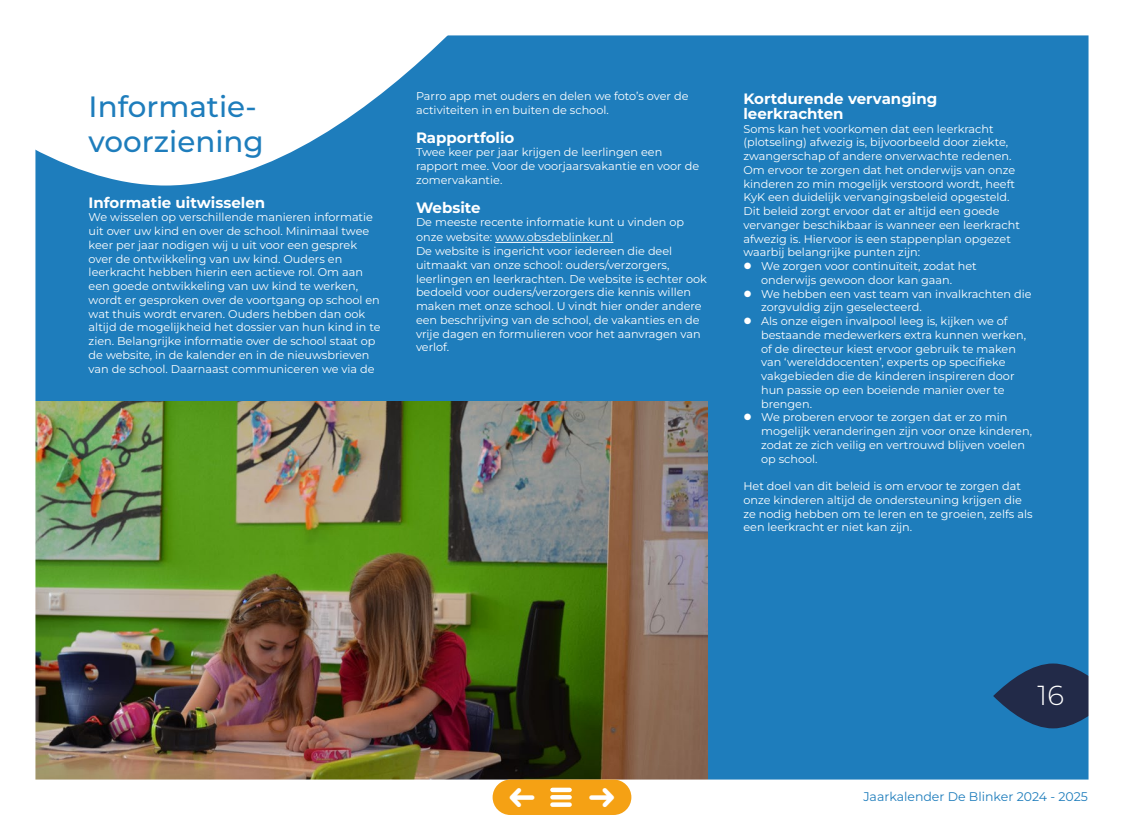
<style>
.page{position:relative;width:1124px;height:815px;background:#fff}
.page>*{position:absolute;margin:0;border:0;box-sizing:border-box;transform-origin:0 0}
._22titel{font:500 29.38px/35.2px "Montserrat";color:#1e7dbc}
.t1{font:300 27.5px "Montserrat";color:#fff}
.subkop_diap{font:700 15px/15px "Montserrat";color:#fff}
.t2{font:12.5px "Montserrat";color:#1e7dbc}
.plat_diap_10_Basislijn{font:11.25px/13.8px "Montserrat";color:#fff}
</style>
<div class="page">
<img style="left:35px;top:35px;width:1054px;height:780px">
<div style="left:492px;top:780px;width:139px;height:35px;background:#f5a114;border-radius:18px"></div>
<div style="left:1038px;top:758px;width:14px;height:14px;background:#1e7dbc"></div>
<div style="left:979px;top:758px;width:14px;height:14px;background:#1e7dbc"></div>
<div style="left:1008px;top:758px;width:15px;height:14px;background:#1e7dbc"></div>
<svg style="left:71px;top:758px;width:14px;height:14px"></svg>
<svg style="left:160px;top:758px;width:15px;height:14px"></svg>
<div style="left:949px;top:758px;width:14px;height:14px;background:#1e7dbc"></div>
<svg style="left:250px;top:758px;width:14px;height:14px"></svg>
<div style="left:859px;top:758px;width:14px;height:14px;background:#1e7dbc"></div>
<svg style="left:339px;top:758px;width:15px;height:14px"></svg>
<div style="left:770px;top:758px;width:14px;height:14px;background:#1e7dbc"></div>
<div style="left:429px;top:758px;width:14px;height:14px;background:#a27255"></div>
<div style="left:680px;top:758px;width:14px;height:14px;background:#866552"></div>
<div style="left:131px;top:758px;width:14px;height:14px;background:#b18067"></div>
<svg style="left:220px;top:758px;width:14px;height:14px"></svg>
<div style="left:889px;top:758px;width:14px;height:14px;background:#1e7dbc"></div>
<svg style="left:310px;top:758px;width:14px;height:14px"></svg>
<div style="left:799px;top:758px;width:15px;height:14px;background:#1e7dbc"></div>
<div style="left:399px;top:758px;width:14px;height:14px;background:#6a6f17"></div>
<div style="left:710px;top:758px;width:14px;height:14px;background:#1e7dbc"></div>
<svg style="left:489px;top:758px;width:14px;height:14px"></svg>
<svg style="left:620px;top:758px;width:15px;height:14px"></svg>
<svg style="left:101px;top:758px;width:14px;height:14px"></svg>
<svg style="left:190px;top:758px;width:14px;height:14px"></svg>
<div style="left:919px;top:758px;width:14px;height:14px;background:#1e7dbc"></div>
<svg style="left:280px;top:758px;width:14px;height:14px"></svg>
<div style="left:829px;top:758px;width:14px;height:14px;background:#1e7dbc"></div>
<svg style="left:369px;top:758px;width:14px;height:14px"></svg>
<div style="left:740px;top:758px;width:14px;height:14px;background:#1e7dbc"></div>
<svg style="left:459px;top:758px;width:14px;height:14px"></svg>
<div style="left:650px;top:758px;width:14px;height:14px;background:#876752"></div>
<svg style="left:526px;top:744px;width:71px;height:71px"></svg>
<div style="left:553px;top:53px;width:17px;height:18px;background:#1e7dbc;border-radius:50%"></div>
<svg style="left:744px;top:263px;width:6px;height:6px"></svg>
<svg style="left:744px;top:290px;width:6px;height:7px"></svg>
<svg style="left:744px;top:318px;width:6px;height:6px"></svg>
<svg style="left:744px;top:414px;width:6px;height:6px"></svg>
<svg style="left:527px;top:787px;width:7px;height:14px"></svg>
<svg style="left:589px;top:787px;width:7px;height:14px"></svg>
<p class="_22titel" style="left:89px;top:88px;width:177px">Informatie&shy;voorziening</p>
<p class="subkop_diap" style="left:89px;top:194px;width:178px">Informatie uitwisselen</p>
<p class="plat_diap_10_Basislijn" style="left:89px;top:210px;width:293px">We wisselen op verschillende manieren informatie uit over uw kind en over de school. Minimaal twee keer per jaar nodigen wij u uit voor een gesprek over de ontwikkeling van uw kind. Ouders en leerkracht hebben hierin een actieve rol. Om aan een goede ontwikkeling van uw kind te werken, wordt er gesproken over de voortgang op school en wat thuis wordt ervaren. Ouders hebben dan ook altijd de mogelijkheid het dossier van hun kind in te zien. Belangrijke informatie over de school staat op de website, in de kalender en in de nieuwsbrieven van de school. Daarnaast communiceren we via de</p>
<p class="plat_diap_10_Basislijn" style="left:416px;top:89px;width:274px">Parro app met ouders en delen we foto’s over de activiteiten in en buiten de school.</p>
<p class="subkop_diap" style="left:416px;top:129px;width:100px">Rapportfolio</p>
<p class="plat_diap_10_Basislijn" style="left:416px;top:145px;width:284px">Twee keer per jaar krijgen de leerlingen een rapport mee. Voor de voorjaarsvakantie en voor de zomervakantie.</p>
<p class="subkop_diap" style="left:416px;top:199px;width:66px">Website</p>
<p class="plat_diap_10_Basislijn" style="left:416px;top:214px;width:269px;line-height:15px">De meeste recente informatie kunt u vinden op onze website: www.obsdeblinker.nl</p>
<p class="plat_diap_10_Basislijn" style="left:416px;top:244px;width:292px">De website is ingericht voor iedereen die deel uitmaakt van onze school: ouders/verzorgers, leerlingen en leerkrachten. De website is echter ook bedoeld voor ouders/verzorgers die kennis willen maken met onze school. U vindt hier onder andere een beschrijving van de school, de vakanties en de vrije dagen en formulieren voor het aanvragen van verlof.</p>
<p class="subkop_diap" style="left:743px;top:90px;width:195px">Kortdurende vervanging leerkrachten</p>
<p class="plat_diap_10_Basislijn" style="left:743px;top:121px;width:278px">Soms kan het voorkomen dat een leerkracht (plotseling) afwezig is, bijvoorbeeld door ziekte, zwangerschap of andere onverwachte redenen.<br>Om ervoor te zorgen dat het onderwijs van onze kinderen zo min mogelijk verstoord wordt, heeft KyK een duidelijk vervangingsbeleid opgesteld.<br>Dit beleid zorgt ervoor dat er altijd een goede vervanger beschikbaar is wanneer een leerkracht afwezig is. Hiervoor is een stappenplan opgezet waarbij belangrijke punten zijn:</p>
<p class="plat_diap_10_Basislijn" style="left:761px;top:259px;width:217px">We zorgen voor continuïteit, zodat het onderwijs gewoon door kan gaan.</p>
<p class="plat_diap_10_Basislijn" style="left:761px;top:286px;width:272px">We hebben een vast team van invalkrachten die zorgvuldig zijn geselecteerd.</p>
<p class="plat_diap_10_Basislijn" style="left:761px;top:314px;width:266px">Als onze eigen invalpool leeg is, kijken we of bestaande medewerkers extra kunnen werken, of de directeur kiest ervoor gebruik te maken van ‘werelddocenten’, experts op specifieke vakgebieden die de kinderen inspireren door hun passie op een boeiende manier over te brengen.</p>
<p class="plat_diap_10_Basislijn" style="left:761px;top:410px;width:272px">We proberen ervoor te zorgen dat er zo min mogelijk veranderingen zijn voor onze kinderen, zodat ze zich veilig en vertrouwd blijven voelen op school.</p>
<p class="plat_diap_10_Basislijn" style="left:743px;top:479px;width:290px">Het doel van dit beleid is om ervoor te zorgen dat onze kinderen altijd de ondersteuning krijgen die ze nodig hebben om te leren en te groeien, zelfs als een leerkracht er niet kan zijn.</p>
<h2 class="t1" style="left:1037px;top:677px;width:28px">16</h2>
<p class="t2" style="left:863px;top:788px;width:226px">Jaarkalender De Blinker 2024 - 2025</p>
</div>
